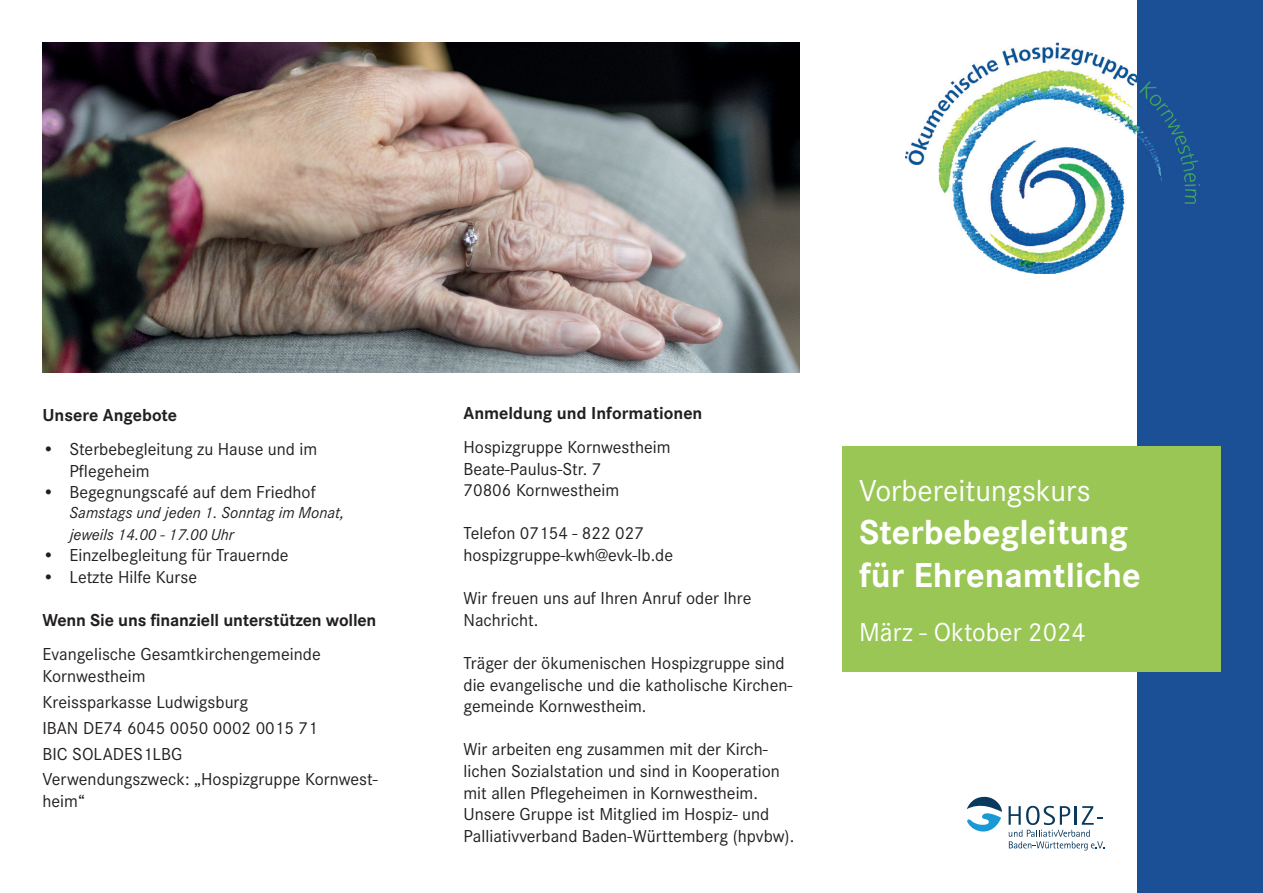
<style>
.page{position:relative;width:1263px;height:893px;background:#fff}
.page>*{position:absolute;margin:0;border:0;box-sizing:border-box;transform-origin:0 0}
.t1{font:700 36px/43.2px "Corporate S";color:#fff}
.t2{font:31.5px "Corporate S";color:#fff}
.t3{font:27px "Corporate S";color:#fff}
.t4{font:18px/21.6px "Corporate S";color:#231f20}
.t5{font:700 18px "Corporate S";letter-spacing:-.01em;color:#231f20}
.t6{font:italic 16.5px/21.6px "Corporate S";color:#231f20}
</style>
<div class="page">
<svg style="left:1008px;top:806px;width:96px;height:44px"></svg>
<svg style="left:967px;top:797px;width:35px;height:34px"></svg>
<div style="left:1137px;top:0;width:126px;height:893px;background:#1c5096"></div>
<div style="left:842px;top:446px;width:378px;height:226px;background:#99c655"></div>
<img style="left:905px;top:43px;width:295px;height:231px">
<img style="left:43px;top:43px;width:756px;height:329px">
<p class="t5" style="left:43px;top:404px;width:136px">Unsere Angebote</p>
<p class="t4" style="left:70px;top:438px;width:249px;text-indent:-27px">• Sterbebegleitung zu Hause und im<br>Pflegeheim</p>
<p class="t4" style="left:43px;top:482px;width:275px">• Begegnungscafé auf dem Friedhof</p>
<p class="t6" style="left:70px;top:502px;width:276px">Samstags und jeden 1. Sonntag im Monat, jeweils 14.00 - 17.00 Uhr</p>
<p class="t4" style="left:43px;top:545px;width:248px">• Einzelbegleitung für Trauernde</p>
<p class="t4" style="left:43px;top:566px;width:156px">• Letzte Hilfe Kurse</p>
<p class="t5" style="left:43px;top:610px;width:335px">Wenn Sie uns finanziell unterstützen wollen</p>
<p class="t4" style="left:43px;top:644px;width:280px">Evangelische Gesamtkirchengemeinde<br>Kornwestheim</p>
<p class="t4" style="left:43px;top:689px;width:337px;line-height:25.8px">Kreissparkasse Ludwigsburg<br>IBAN DE74 6045 0050 0002 0015 71<br>BIC SOLADES1LBG<br>Verwendungszweck: „Hospizgruppe Kornwest-</p>
<p class="t4" style="left:43px;top:790px;width:44px">heim“</p>
<p class="t5" style="left:463px;top:402px;width:240px">Anmeldung und Informationen</p>
<p class="t4" style="left:463px;top:436px;width:209px">Hospizgruppe Kornwestheim<br>Beate-Paulus-Str. 7<br>70806 Kornwestheim</p>
<p class="t4" style="left:463px;top:523px;width:211px">Telefon 07154 - 822 027 hospizgruppe-kwh@evk-lb.de</p>
<p class="t4" style="left:463px;top:587px;width:290px">Wir freuen uns auf Ihren Anruf oder Ihre<br>Nachricht.</p>
<p class="t4" style="left:463px;top:652px;width:330px">Träger der ökumenischen Hospizgruppe sind die evangelische und die katholische Kirchen&shy;gemeinde Kornwestheim.</p>
<p class="t4" style="left:463px;top:739px;width:332px">Wir arbeiten eng zusammen mit der Kirch&shy;lichen Sozialstation und sind in Kooperation mit allen Pflegeheimen in Kornwestheim.<br>Unsere Gruppe ist Mitglied im Hospiz- und Palliativverband Baden-Württemberg (hpvbw).</p>
<h2 class="t2" style="left:859px;top:473px;width:233px">Vorbereitungskurs</h2>
<h1 class="t1" style="left:859px;top:512px;width:283px">Sterbebegleitung für Ehrenamtliche</h1>
<h3 class="t3" style="left:859px;top:617px;width:228px">März - Oktober 2024</h3>
</div>
